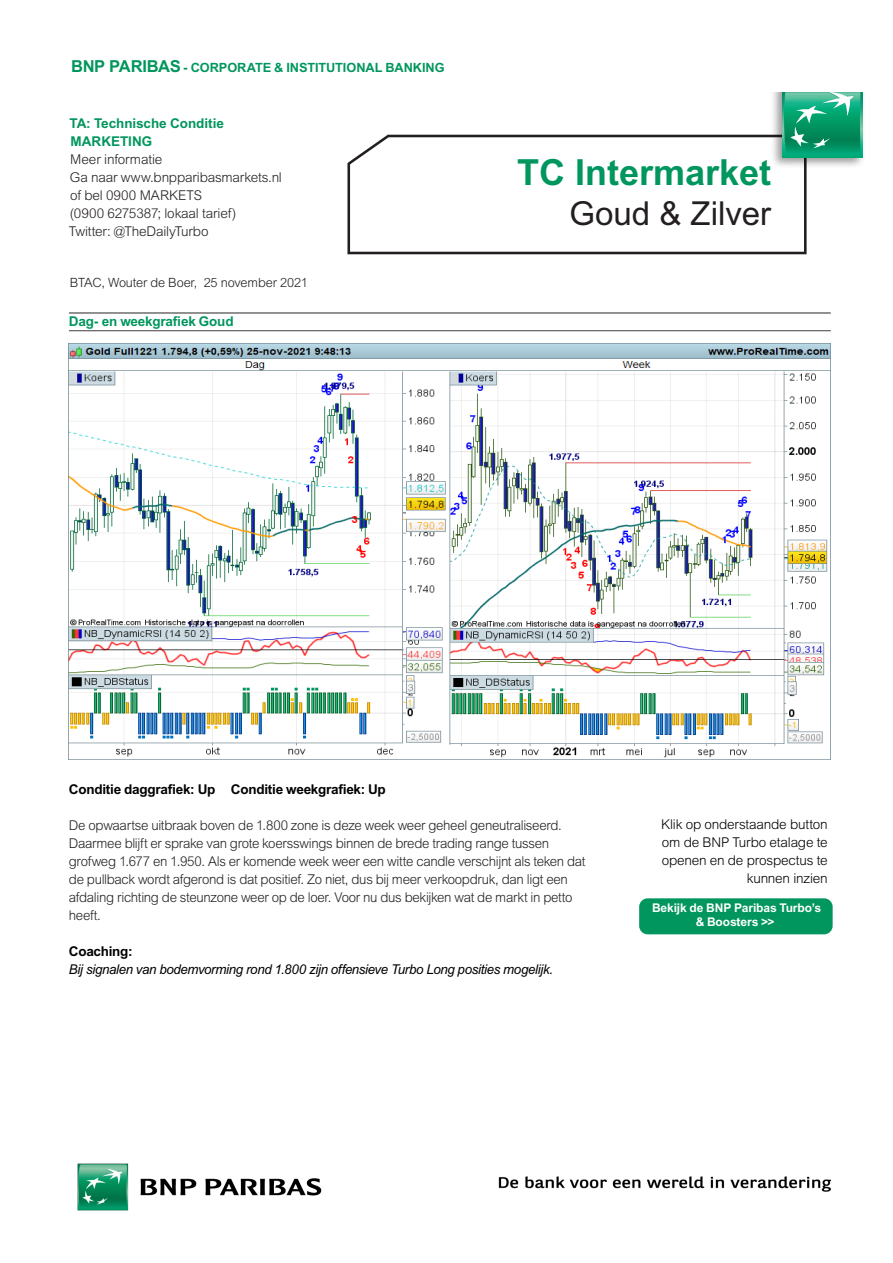
<style>
.page{position:relative;width:893px;height:1263px;background:#fff}
.page>*{position:absolute;margin:0;border:0;box-sizing:border-box;transform-origin:0 0}
.Réf_8_couv{font:700 36px "Arial MT Std";color:#00965d}
.Réf_8_couv-2{font:33px "Arial MT Std";color:#231f20}
.Body{font:300 13.5px/18px "Arial MT Std";letter-spacing:-.025em;color:#231f20}
.Intro_text_14_16pt{font:300 13.5px/18px "Arial MT Std";letter-spacing:-.015em;color:#231f20}
.Bullet_points_level{font:300 13.5px/18px "Arial MT Std";letter-spacing:-.015em;color:#000;text-align:right}
.Body-2{font:italic 13.5px "Arial MT Std";letter-spacing:-.025em;color:#000}
.Body-3{font:700 13.5px "Arial MT Std";letter-spacing:-.02em;color:#000}
.Subheading_level_1_9{font:700 13.5px "Arial MT Std";letter-spacing:-.005em;color:#00965d}
.Basisalinea{font:700 13.5px "Arial MT Std";letter-spacing:-.015em;color:#00965d}
.Subheading_level_1_9-2{font:300 13.5px "Arial MT Std";letter-spacing:-.01em;color:#231f20}
.Business_area_8_5_9p{font:700 12.75px "Arial MT Std";letter-spacing:-.005em;color:#00965d}
.Business_area_8_5_9p-2{font:300 12.75px "Arial MT Std";letter-spacing:-.01em;color:#231f20}
.t1{font:700 12px/14.4px "Arial MT Std";letter-spacing:-.01em;color:#fff;text-align:center}
.s1{font-size:16.5px}
</style>
<div class="page">
<img style="left:498px;top:1176px;width:334px;height:16px">
<img style="left:77px;top:1163px;width:245px;height:48px">
<hr style="left:69px;top:312px;width:762px;height:2px;background:#3e3e3f">
<hr style="left:69px;top:330px;width:762px;height:1px;background:#3e3e3f">
<img style="left:69px;top:343px;width:762px;height:416px">
<div style="left:639px;top:898px;width:194px;height:36px;background:#00965d;border-radius:9px"></div>
<svg style="left:347px;top:134px;width:460px;height:121px"></svg>
<img style="left:768px;top:92px;width:95px;height:79px">
<div style="left:783px;top:92px;width:79px;height:66px;background:#00aa78"></div>
<svg style="left:784px;top:92px;width:77px;height:59px"></svg>
<p class="Business_area_8_5_9p" style="left:71px;top:60px;width:375px"><span class="s1">BNP PARIBAS</span> - CORPORATE &amp; INSTITUTIONAL BANKING</p>
<p class="Subheading_level_1_9" style="left:69px;top:116px;width:156px">TA: Technische Conditie</p>
<p class="Subheading_level_1_9" style="left:71px;top:134px;width:83px">MARKETING</p>
<p class="Subheading_level_1_9-2" style="left:70px;top:152px;width:94px">Meer informatie</p>
<p class="Intro_text_14_16pt" style="left:69px;top:169px;width:214px">Ga naar www.bnpparibasmarkets.nl of bel 0900 MARKETS<br>(0900 6275387; lokaal tarief)<br>Twitter: @TheDailyTurbo</p>
<p class="Business_area_8_5_9p-2" style="left:70px;top:275px;width:239px">BTAC, Wouter de Boer, 25 november 2021</p>
<p class="Basisalinea" style="left:69px;top:314px;width:166px">Dag- en weekgrafiek Goud</p>
<p class="Réf_8_couv" style="left:517px;top:151px;width:256px">TC Intermarket</p>
<p class="Réf_8_couv-2" style="left:569px;top:194px;width:203px">Goud &amp; Zilver</p>
<p class="Body-3" style="left:69px;top:782px;width:318px">Conditie daggrafiek: Up Conditie weekgrafiek: Up</p>
<p class="Body" style="left:69px;top:817px;width:518px">De opwaartse uitbraak boven de 1.800 zone is deze week weer geheel geneutraliseerd.<br>Daarmee blijft er sprake van grote koersswings binnen de brede trading range tussen grofweg 1.677 en 1.950. Als er komende week weer een witte candle verschijnt als teken dat de pullback wordt afgerond is dat positief. Zo niet, dus bij meer verkoopdruk, dan ligt een afdaling richting de steunzone weer op de loer. Voor nu dus bekijken wat de markt in petto heeft.</p>
<p class="Body-3" style="left:69px;top:944px;width:65px">Coaching:</p>
<p class="Body-2" style="left:69px;top:962px;width:486px">Bij signalen van bodemvorming rond 1.800 zijn offensieve Turbo Long posities mogelijk.</p>
<p class="Bullet_points_level" style="left:661px;top:815px;width:168px">Klik op onderstaande button om de BNP Turbo etalage te openen en de prospectus te kunnen inzien</p>
<p class="t1" style="left:652px;top:900px;width:171px">Bekijk de BNP Paribas Turbo’s &amp; Boosters &gt;&gt;</p>
</div>
